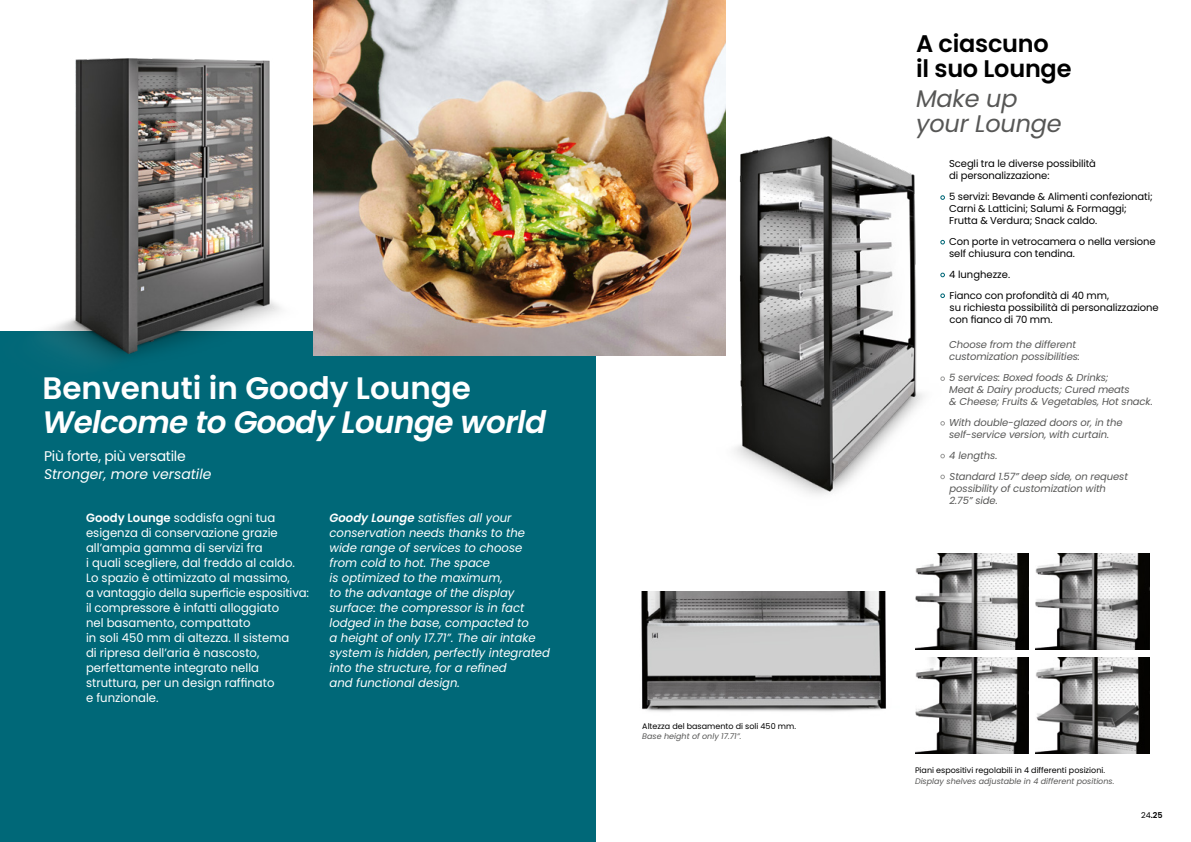
<style>
.page{position:relative;width:1191px;height:842px;background:#fff}
.page>*{position:absolute;margin:0;border:0;box-sizing:border-box;transform-origin:0 0}
.t1{font:italic 600 31px "Poppins";letter-spacing:-.02em;color:#fff}
.t2{font:600 31px "Poppins";color:#fff}
.t3{font:600 24px/25px "Poppins";letter-spacing:-.01em;color:#000}
.t4{font:italic 24px/25px "Poppins";letter-spacing:-.01em;color:#575756}
.t5{font:italic 14px "Poppins";color:#fff}
.t6{font:14px "Poppins";letter-spacing:-.02em;color:#fff}
.t7{font:12px/15px "Poppins";color:#fff}
.t8{font:italic 12px/15px "Poppins";color:#fff}
.t9{font:10px/12px "Poppins";letter-spacing:-.01em;color:#000}
.t10{font:italic 10px/12px "Poppins";letter-spacing:-.01em;color:#575756}
.t11{font:8px "Poppins";color:#000}
.t12{font:italic 8px "Poppins";color:#575756}
.t13{font:600 8px "Poppins";color:#000}
.s1{font-weight:600}
.s2{font-weight:400}
</style>
<div class="page">
<div style="left:0;top:332px;width:595px;height:510px;background:#006878"></div>
<img style="left:314px;top:0;width:411px;height:355px">
<img style="left:0;top:40px;width:351px;height:321px">
<img style="left:695px;top:132px;width:249px;height:363px">
<img style="left:915px;top:553px;width:113px;height:97px">
<img style="left:1035px;top:553px;width:114px;height:97px">
<img style="left:915px;top:657px;width:113px;height:96px">
<img style="left:1035px;top:657px;width:114px;height:96px">
<img style="left:641px;top:591px;width:245px;height:121px">
<svg style="left:940px;top:195px;width:5px;height:5px"></svg>
<svg style="left:940px;top:240px;width:5px;height:4px"></svg>
<svg style="left:940px;top:273px;width:5px;height:4px"></svg>
<svg style="left:940px;top:293px;width:5px;height:5px"></svg>
<svg style="left:940px;top:454px;width:5px;height:4px"></svg>
<svg style="left:940px;top:475px;width:5px;height:4px"></svg>
<svg style="left:940px;top:376px;width:5px;height:5px"></svg>
<svg style="left:940px;top:421px;width:5px;height:5px"></svg>
<h1 class="t2" style="left:43px;top:370px;width:430px">Benvenuti in Goody Lounge</h1>
<h1 class="t1" style="left:43px;top:404px;width:505px">Welcome to Goody Lounge world</h1>
<p class="t6" style="left:44px;top:448px;width:143px">Più forte, più versatile</p>
<p class="t5" style="left:44px;top:466px;width:169px">Stronger, more versatile</p>
<p class="t7" style="left:86px;top:511px;width:224px"><span class="s1">Goody Lounge</span> soddisfa ogni tua esigenza di conservazione grazie all’ampia gamma di servizi fra<br>i quali scegliere, dal freddo al caldo.<br>Lo spazio è ottimizzato al massimo,<br>a vantaggio della superficie espositiva: il compressore è infatti alloggiato<br>nel basamento, compattato<br>in soli 450 mm di altezza. Il sistema<br>di ripresa dell’aria è nascosto, perfettamente integrato nella struttura, per un design raffinato<br>e funzionale.</p>
<p class="t8" style="left:329px;top:511px;width:222px"><span class="s1">Goody Lounge</span> satisfies all your conservation needs thanks to the wide range of services to choose from cold to hot. The space<br>is optimized to the maximum,<br>to the advantage of the display surface: the compressor is in fact lodged in the base, compacted to<br>a height of only 17.71”. The air intake system is hidden, perfectly integrated into the structure, for a refined<br>and functional design.</p>
<p class="t11" style="left:642px;top:721px;width:155px">Altezza del basamento di soli 450 mm.</p>
<p class="t12" style="left:642px;top:732px;width:101px">Base height of only 17.71”.</p>
<h2 class="t3" style="left:916px;top:31px;width:157px">A ciascuno<br>il suo Lounge</h2>
<h2 class="t4" style="left:916px;top:86px;width:147px">Make up your Lounge</h2>
<p class="t9" style="left:949px;top:158px;width:148px">Scegli tra le diverse possibilità di personalizzazione:</p>
<p class="t9" style="left:949px;top:191px;width:205px">5 servizi: Bevande &amp; Alimenti confezionati;<br>Carni &amp; Latticini; Salumi &amp; Formaggi;<br>Frutta &amp; Verdura; Snack caldo.</p>
<p class="t9" style="left:949px;top:236px;width:208px">Con porte in vetrocamera o nella versione self chiusura con tendina.</p>
<p class="t9" style="left:949px;top:268px;width:62px">4 lunghezze.</p>
<p class="t9" style="left:949px;top:289px;width:210px">Fianco con profondità di 40 mm,<br>su richiesta possibilità di personalizzazione con fianco di 70 mm.</p>
<p class="t10" style="left:949px;top:339px;width:132px">Choose from the different customization possibilities:</p>
<p class="t10" style="left:949px;top:372px;width:205px">5 services: Boxed foods &amp; Drinks;<br>Meat &amp; Dairy products; Cured meats<br>&amp; Cheese; Fruits &amp; Vegetables, Hot snack.</p>
<p class="t10" style="left:949px;top:417px;width:175px">With double-glazed doors or, in the self-service version, with curtain.</p>
<p class="t10" style="left:949px;top:449px;width:50px">4 lengths.</p>
<p class="t10" style="left:949px;top:470px;width:180px">Standard 1.57” deep side, on request possibility of customization with<br>2.75” side.</p>
<p class="t11" style="left:915px;top:766px;width:192px">Piani espositivi regolabili in 4 differenti posizioni.</p>
<p class="t12" style="left:915px;top:776px;width:201px">Display shelves adjustable in 4 different positions.</p>
<p class="t13" style="left:1141px;top:811px;width:23px"><span class="s2">24</span>.25</p>
</div>
